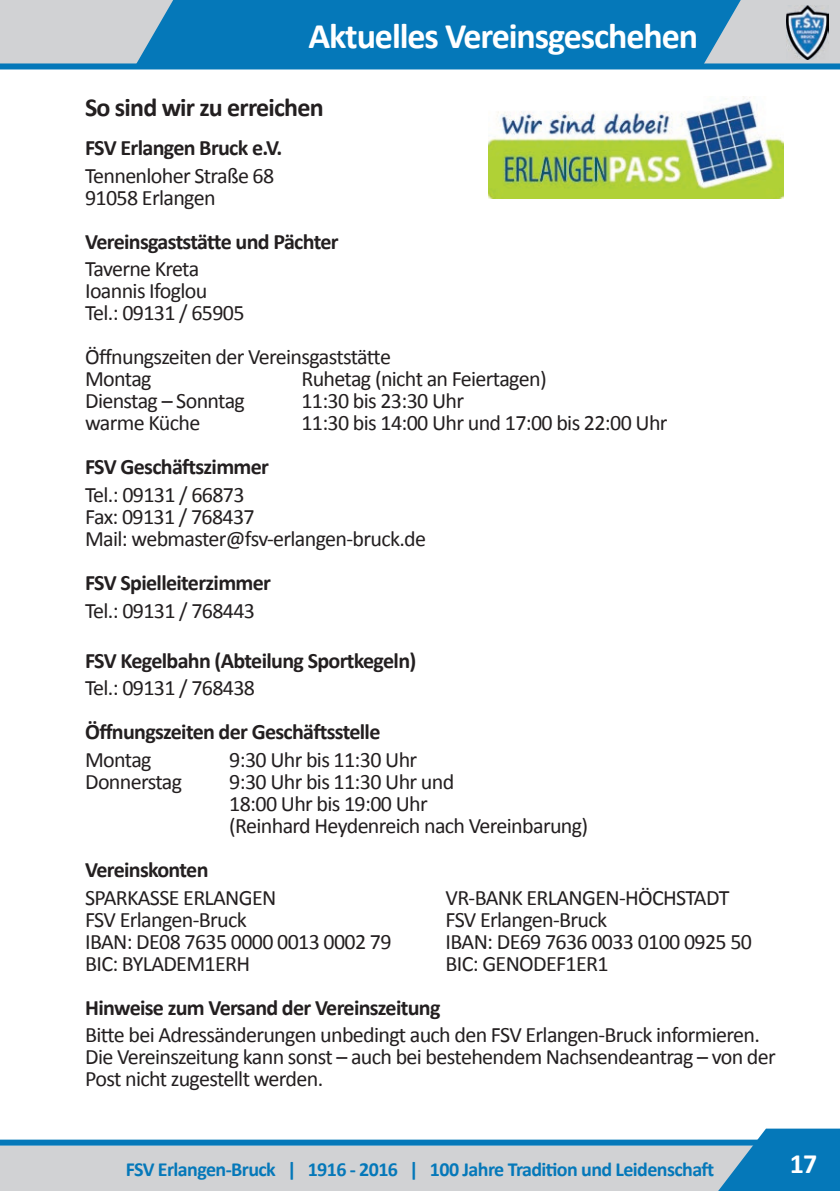
<style>
.page{position:relative;width:840px;height:1191px;background:#fff}
.page>*{position:absolute;margin:0;border:0;box-sizing:border-box;transform-origin:0 0}
.t1{font:700 36px "Calibri";letter-spacing:-.03em;color:#fff}
.t2{font:700 28px "Calibri";color:#fff}
.t3{font:700 26px "Calibri";letter-spacing:-.03em;color:#231f20}
.t4{font:22px/22px "Calibri";letter-spacing:-.03em;color:#231f20}
.t5{font:700 22px "Calibri";letter-spacing:-.03em;color:#231f20}
.t6{font:700 20px "Calibri";letter-spacing:-.03em;color:#0578b9}
</style>
<div class="page">
<div style="left:0;top:0;width:839px;height:63px;background:#d1d2d4"></div>
<div style="left:0;top:63px;width:839px;height:6px;background:#0578b9"></div>
<svg style="left:0;top:1128px;width:839px;height:63px"></svg>
<svg style="left:133px;top:0;width:615px;height:64px;background:#147ebb"></svg>
<img style="left:786px;top:6px;width:41px;height:54px">
<img style="left:488px;top:96px;width:294px;height:102px">
<h1 class="t1" style="left:308px;top:10px;width:391px">Aktuelles Vereinsgeschehen</h1>
<p class="t3" style="left:85px;top:89px;width:240px">So sind wir zu erreichen</p>
<p class="t5" style="left:85px;top:132px;width:199px">FSV Erlangen Bruck e.V.</p>
<p class="t4" style="left:85px;top:164px;width:190px">Tennenloher Straße 68<br>91058 Erlangen</p>
<p class="t5" style="left:85px;top:226px;width:255px">Vereinsgaststätte und Pächter</p>
<p class="t4" style="left:85px;top:257px;width:161px">Taverne Kreta<br>Ioannis Ifoglou<br>Tel.: 09131 / 65905</p>
<p class="t4" style="left:85px;top:345px;width:307px">Öffnungszeiten der Vereinsgaststätte<br>Montag</p>
<p class="t4" style="left:301px;top:367px;width:247px">Ruhetag (nicht an Feiertagen)</p>
<p class="t4" style="left:85px;top:389px;width:161px">Dienstag – Sonntag</p>
<p class="t4" style="left:301px;top:389px;width:164px">11:30 bis 23:30 Uhr</p>
<p class="t4" style="left:85px;top:411px;width:117px">warme Küche</p>
<p class="t4" style="left:301px;top:411px;width:367px">11:30 bis 14:00 Uhr und 17:00 bis 22:00 Uhr</p>
<p class="t5" style="left:85px;top:451px;width:185px">FSV Geschäftszimmer</p>
<p class="t4" style="left:85px;top:483px;width:342px">Tel.: 09131 / 66873<br>Fax: 09131 / 768437<br>Mail: webmaster@fsv-erlangen-bruck.de</p>
<p class="t5" style="left:85px;top:567px;width:187px">FSV Spielleiterzimmer</p>
<p class="t4" style="left:85px;top:599px;width:171px">Tel.: 09131 / 768443</p>
<p class="t5" style="left:85px;top:644px;width:332px">FSV Kegelbahn (Abteilung Sportkegeln)</p>
<p class="t4" style="left:85px;top:676px;width:171px">Tel.: 09131 / 768438</p>
<p class="t5" style="left:85px;top:716px;width:297px">Öffnungszeiten der Geschäftsstelle</p>
<p class="t4" style="left:85px;top:748px;width:68px">Montag</p>
<p class="t4" style="left:229px;top:748px;width:189px">9:30 Uhr bis 11:30 Uhr</p>
<p class="t4" style="left:85px;top:770px;width:98px">Donnerstag</p>
<p class="t4" style="left:229px;top:770px;width:360px">9:30 Uhr bis 11:30 Uhr und<br>18:00 Uhr bis 19:00 Uhr<br>(Reinhard Heydenreich nach Vereinbarung)</p>
<p class="t5" style="left:85px;top:854px;width:125px">Vereinskonten</p>
<p class="t4" style="left:85px;top:885px;width:193px">SPARKASSE ERLANGEN</p>
<p class="t4" style="left:445px;top:885px;width:285px">VR-BANK ERLANGEN-HÖCHSTADT</p>
<p class="t4" style="left:85px;top:907px;width:163px">FSV Erlangen-Bruck</p>
<p class="t4" style="left:445px;top:907px;width:163px">FSV Erlangen-Bruck</p>
<p class="t4" style="left:85px;top:929px;width:308px">IBAN: DE08 7635 0000 0013 0002 79</p>
<p class="t4" style="left:445px;top:929px;width:308px">IBAN: DE69 7636 0033 0100 0925 50</p>
<p class="t4" style="left:85px;top:951px;width:166px">BIC: BYLADEM1ERH</p>
<p class="t4" style="left:445px;top:951px;width:164px">BIC: GENODEF1ER1</p>
<p class="t5" style="left:85px;top:991px;width:357px">Hinweise zum Versand der Vereinszeitung</p>
<p class="t4" style="left:85px;top:1023px;width:691px">Bitte bei Adressänderungen unbedingt auch den FSV Erlangen-Bruck informieren.<br>Die Vereinszeitung kann sonst – auch bei bestehendem Nachsendeantrag – von der<br>Post nicht zugestellt werden.</p>
<p class="t6" style="left:126px;top:1155px;width:589px">FSV Erlangen-Bruck | 1916 - 2016 | 100 Jahre Tradition und Leidenschaft</p>
<p class="t2" style="left:789px;top:1144px;width:29px">17</p>
</div>
